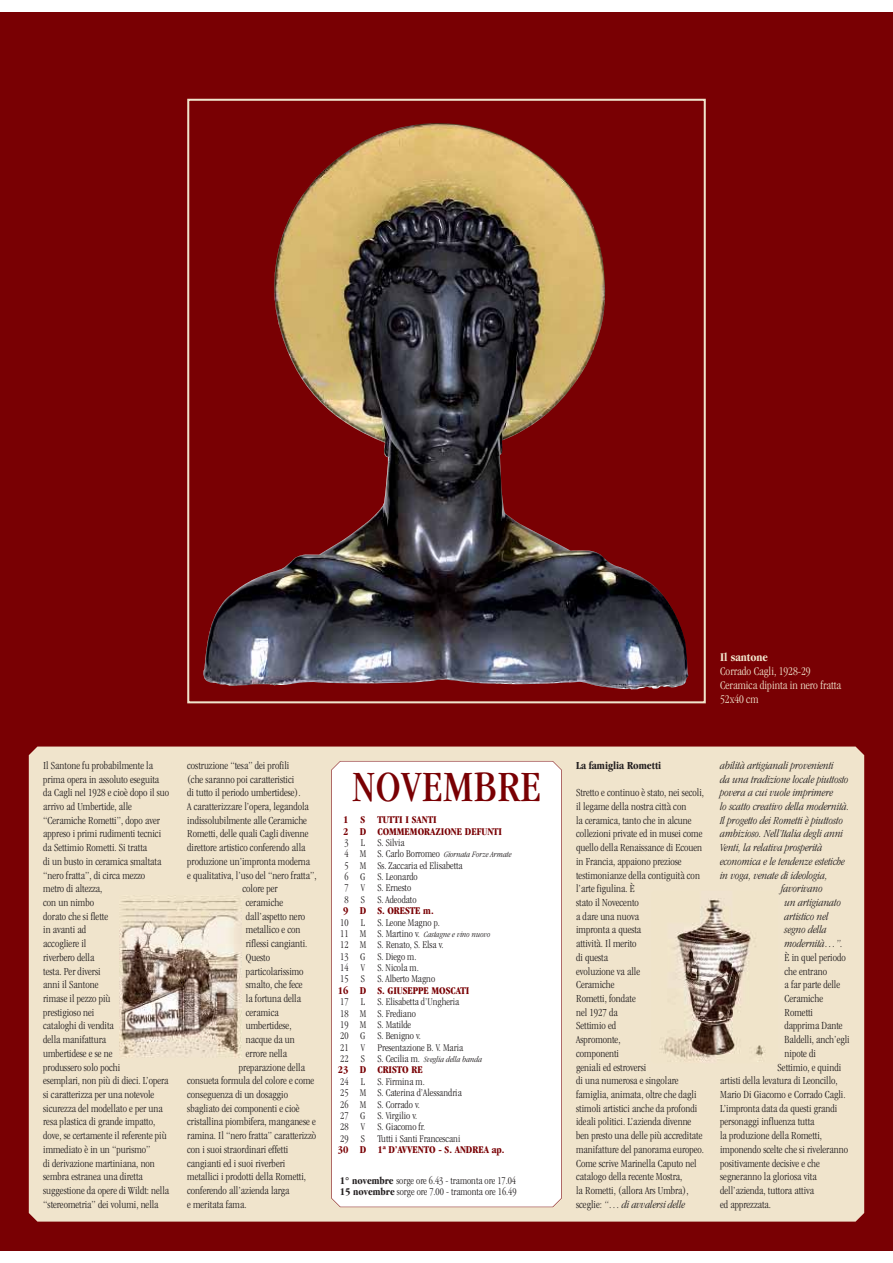
<style>
.page{position:relative;width:893px;height:1263px;background:#fff}
.page>*{position:absolute;margin:0;border:0;box-sizing:border-box;transform-origin:0 0}
.t1{font:condensed 44.7px "Garamond";letter-spacing:.02em;color:#790003}
.t2{font:300 condensed 12.15px/14.2px "Garamond";color:#f0e4cc}
.t3{font:700 condensed 12.15px "Garamond";color:#f0e4cc}
.t4{font:300 condensed 11.1px/13.6px "Garamond";color:#231f20}
.t5{font:italic 300 condensed 11.1px "Garamond";color:#231f20}
.t6{font:700 condensed 11.1px "Garamond";color:#231f20}
.t7{font:300 condensed 10.65px/11.4px "Garamond";color:#231f20}
.t8{font:700 condensed 10.65px/11.4px "Garamond";color:#790004}
.t9{font:italic 300 condensed 8.7px "Garamond";color:#231f20}
.s1{font-style:normal;font-size:10.65px}
.s2{font-weight:700}
.s3{font-style:italic}
</style>
<div class="page">
<div style="left:0;top:12px;width:892px;height:1238px;background:#790003"></div>
<div style="left:29px;top:747px;width:835px;height:475px;background:#f0e4cc"></div>
<div style="left:331px;top:761px;width:230px;height:446px;background:#fff"></div>
<img style="left:203px;top:123px;width:485px;height:566px">
<img style="left:651px;top:891px;width:126px;height:172px">
<img style="left:119px;top:895px;width:122px;height:164px">
<div style="left:187px;top:99px;width:518px;height:604px;border:2px solid #f0e4cc"></div>
<p class="t4" style="left:43px;top:759px;width:127px">Il Santone fu probabilmente la prima opera in assoluto eseguita da Cagli nel 1928 e cioè dopo il suo arrivo ad Umbertide, alle “Ceramiche Rometti”, dopo aver appreso i primi rudimenti tecnici da Settimio Rometti. Si tratta<br>di un busto in ceramica smaltata “nero fratta”, di circa mezzo metro di altezza,<br>con un nimbo<br>dorato che si flette<br>in avanti ad<br>accogliere il<br>riverbero della<br>testa. Per diversi<br>anni il Santone<br>rimase il pezzo più<br>prestigioso nei<br>cataloghi di vendita<br>della manifattura<br>umbertidese e se ne<br>produssero solo pochi<br>esemplari, non più di dieci. L’opera si caratterizza per una notevole sicurezza del modellato e per una resa plastica di grande impatto, dove, se certamente il referente più immediato è in un “purismo”<br>di derivazione martiniana, non sembra estranea una diretta suggestione da opere di Wildt: nella “stereometria” dei volumi, nella</p>
<p class="t4" style="left:187px;top:759px;width:104px">costruzione “tesa” dei profili</p>
<p class="t4" style="left:187px;top:773px;width:109px">(che saranno poi caratteristici</p>
<p class="t4" style="left:187px;top:787px;width:115px">di tutto il periodo umbertidese).</p>
<p class="t4" style="left:187px;top:800px;width:123px">A caratterizzare l’opera, legandola</p>
<p class="t4" style="left:187px;top:814px;width:121px">indissolubilmente alle Ceramiche</p>
<p class="t4" style="left:187px;top:828px;width:123px">Rometti, delle quali Cagli divenne</p>
<p class="t4" style="left:187px;top:842px;width:120px">direttore artistico conferendo alla</p>
<p class="t4" style="left:187px;top:855px;width:124px">produzione un’impronta moderna</p>
<p class="t4" style="left:187px;top:869px;width:131px">e qualitativa, l’uso del “nero fratta”,</p>
<p class="t4" style="left:242px;top:883px;width:37px">colore per</p>
<p class="t4" style="left:246px;top:896px;width:39px">ceramiche</p>
<p class="t4" style="left:246px;top:910px;width:61px">dall’aspetto nero</p>
<p class="t4" style="left:246px;top:924px;width:56px">metallico e con</p>
<p class="t4" style="left:246px;top:938px;width:63px">riflessi cangianti.</p>
<p class="t4" style="left:246px;top:951px;width:26px">Questo</p>
<p class="t4" style="left:246px;top:965px;width:59px">particolarissimo</p>
<p class="t4" style="left:246px;top:979px;width:58px">smalto, che fece</p>
<p class="t4" style="left:246px;top:992px;width:57px">la fortuna della</p>
<p class="t4" style="left:246px;top:1006px;width:34px">ceramica</p>
<p class="t4" style="left:246px;top:1020px;width:47px">umbertidese,</p>
<p class="t4" style="left:246px;top:1034px;width:51px">nacque da un</p>
<p class="t4" style="left:246px;top:1047px;width:43px">errore nella</p>
<p class="t4" style="left:239px;top:1061px;width:68px">preparazione della</p>
<p class="t4" style="left:187px;top:1075px;width:128px">consueta formula del colore e come</p>
<p class="t4" style="left:187px;top:1088px;width:102px">conseguenza di un dosaggio</p>
<p class="t4" style="left:187px;top:1102px;width:114px">sbagliato dei componenti e cioè</p>
<p class="t4" style="left:187px;top:1116px;width:130px">cristallina piombifera, manganese e</p>
<p class="t4" style="left:187px;top:1130px;width:130px">ramina. Il “nero fratta” caratterizzò</p>
<p class="t4" style="left:187px;top:1143px;width:103px">con i suoi straordinari effetti</p>
<p class="t4" style="left:187px;top:1157px;width:100px">cangianti ed i suoi riverberi</p>
<p class="t4" style="left:187px;top:1171px;width:120px">metallici i prodotti della Rometti,</p>
<p class="t4" style="left:187px;top:1184px;width:104px">conferendo all’azienda larga</p>
<p class="t4" style="left:187px;top:1198px;width:61px">e meritata fama.</p>
<h1 class="t1" style="left:352px;top:770px;width:190px">NOVEMBRE</h1>
<p class="t8" style="left:343px;top:815px;width:160px">1 S TUTTI I SANTI<br>2 D COMMEMORAZIONE DEFUNTI</p>
<p class="t7" style="left:344px;top:838px;width:62px">3 L S. Silvia</p>
<p class="t9" style="left:344px;top:851px;width:169px"><span class="s1">4 M S. Carlo Borromeo</span> Giornata Forze Armate</p>
<p class="t7" style="left:344px;top:860px;width:120px">5 M Ss. Zaccaria ed Elisabetta<br>6 G S. Leonardo<br>7 V S. Ernesto<br>8 S S. Adeodato</p>
<p class="t8" style="left:343px;top:906px;width:92px">9 D S. ORESTE m.</p>
<p class="t7" style="left:340px;top:917px;width:101px">10 L S. Leone Magno p.</p>
<p class="t9" style="left:340px;top:931px;width:152px"><span class="s1">11 M S. Martino v.</span> Castagne e vino nuovo</p>
<p class="t7" style="left:340px;top:940px;width:105px">12 M S. Renato, S. Elsa v.<br>13 G S. Diego m.<br>14 V S. Nicola m.<br>15 S S. Alberto Magno</p>
<p class="t8" style="left:338px;top:986px;width:133px">16 D S. GIUSEPPE MOSCATI</p>
<p class="t7" style="left:340px;top:997px;width:124px">17 L S. Elisabetta d’Ungheria<br>18 M S. Frediano<br>19 M S. Matilde<br>20 G S. Benigno v.<br>21 V Presentazione B. V. Maria</p>
<p class="t9" style="left:340px;top:1056px;width:143px"><span class="s1">22 S S. Cecilia m.</span> Sveglia della banda</p>
<p class="t8" style="left:338px;top:1065px;width:86px">23 D CRISTO RE</p>
<p class="t7" style="left:340px;top:1076px;width:123px">24 L S. Firmina m.<br>25 M S. Caterina d’Alessandria<br>26 M S. Corrado v.<br>27 G S. Virgilio v.<br>28 V S. Giacomo fr.<br>29 S Tutti i Santi Francescani</p>
<p class="t8" style="left:338px;top:1145px;width:168px">30 D 1ª D’AVVENTO - S. ANDREA ap.</p>
<p class="t7" style="left:340px;top:1176px;width:178px"><span class="s2">1° novembre</span> sorge ore 6.43 - tramonta ore 17.04<br><span class="s2">15 novembre</span> sorge ore 7.00 - tramonta ore 16.49</p>
<p class="t3" style="left:720px;top:652px;width:49px">Il santone</p>
<p class="t2" style="left:720px;top:665px;width:123px">Corrado Cagli, 1928-29<br>Ceramica dipinta in nero fratta<br>52x40 cm</p>
<p class="t6" style="left:576px;top:761px;width:87px">La famiglia Rometti</p>
<p class="t4" style="left:576px;top:787px;width:129px">Stretto e continuo è stato, nei secoli, il legame della nostra città con<br>la ceramica, tanto che in alcune collezioni private ed in musei come quello della Renaissance di Ecouen in Francia, appaiono preziose testimonianze della contiguità con l’arte figulina. È<br>stato il Novecento<br>a dare una nuova<br>impronta a questa<br>attività. Il merito<br>di questa<br>evoluzione va alle<br>Ceramiche<br>Rometti, fondate<br>nel 1927 da<br>Settimio ed<br>Aspromonte,<br>componenti<br>geniali ed estroversi<br>di una numerosa e singolare famiglia, animata, oltre che dagli stimoli artistici anche da profondi ideali politici. L’azienda divenne ben presto una delle più accreditate manifatture del panorama europeo.<br>Come scrive Marinella Caputo nel catalogo della recente Mostra,<br>la Rometti, (allora Ars Umbra), sceglie: <span class="s3">“</span>… <span class="s3">di avvalersi delle</span></p>
<p class="t5" style="left:720px;top:761px;width:115px">abilità artigianali provenienti</p>
<p class="t5" style="left:720px;top:775px;width:130px">da una tradizione locale piuttosto</p>
<p class="t5" style="left:720px;top:788px;width:114px">povera a cui vuole imprimere</p>
<p class="t5" style="left:720px;top:802px;width:131px">lo scatto creativo della modernità.</p>
<p class="t5" style="left:720px;top:816px;width:124px">Il progetto dei Rometti è piuttosto</p>
<p class="t5" style="left:720px;top:830px;width:124px">ambizioso. Nell’Italia degli anni</p>
<p class="t5" style="left:720px;top:843px;width:104px">Venti, la relativa prosperità</p>
<p class="t5" style="left:720px;top:857px;width:126px">economica e le tendenze estetiche</p>
<p class="t5" style="left:720px;top:871px;width:109px">in voga, venate di ideologia,</p>
<p class="t5" style="left:781px;top:884px;width:43px">favorivano</p>
<p class="t5" style="left:784px;top:898px;width:58px">un artigianato</p>
<p class="t5" style="left:784px;top:912px;width:46px">artistico nel</p>
<p class="t5" style="left:784px;top:926px;width:44px">segno della</p>
<p class="t5" style="left:784px;top:939px;width:60px">modernità…”.</p>
<p class="t4" style="left:784px;top:951px;width:63px">È in quel periodo</p>
<p class="t4" style="left:784px;top:965px;width:44px">che entrano</p>
<p class="t4" style="left:784px;top:979px;width:57px">a far parte delle</p>
<p class="t4" style="left:784px;top:992px;width:40px">Ceramiche</p>
<p class="t4" style="left:784px;top:1006px;width:30px">Rometti</p>
<p class="t4" style="left:784px;top:1020px;width:60px">dapprima Dante</p>
<p class="t4" style="left:784px;top:1034px;width:67px">Baldelli, anch’egli</p>
<p class="t4" style="left:784px;top:1047px;width:33px">nipote di</p>
<p class="t4" style="left:777px;top:1061px;width:65px">Settimio, e quindi</p>
<p class="t4" style="left:720px;top:1075px;width:119px">artisti della levatura di Leoncillo,</p>
<p class="t4" style="left:720px;top:1088px;width:127px">Mario Di Giacomo e Corrado Cagli.</p>
<p class="t4" style="left:720px;top:1102px;width:119px">L’impronta data da questi grandi</p>
<p class="t4" style="left:720px;top:1116px;width:96px">personaggi influenza tutta</p>
<p class="t4" style="left:720px;top:1130px;width:103px">la produzione della Rometti,</p>
<p class="t4" style="left:720px;top:1143px;width:129px">imponendo scelte che si riveleranno</p>
<p class="t4" style="left:720px;top:1157px;width:101px">positivamente decisive e che</p>
<p class="t4" style="left:720px;top:1171px;width:98px">segneranno la gloriosa vita</p>
<p class="t4" style="left:720px;top:1184px;width:95px">dell’azienda, tuttora attiva</p>
<p class="t4" style="left:720px;top:1198px;width:52px">ed apprezzata.</p>
</div>
